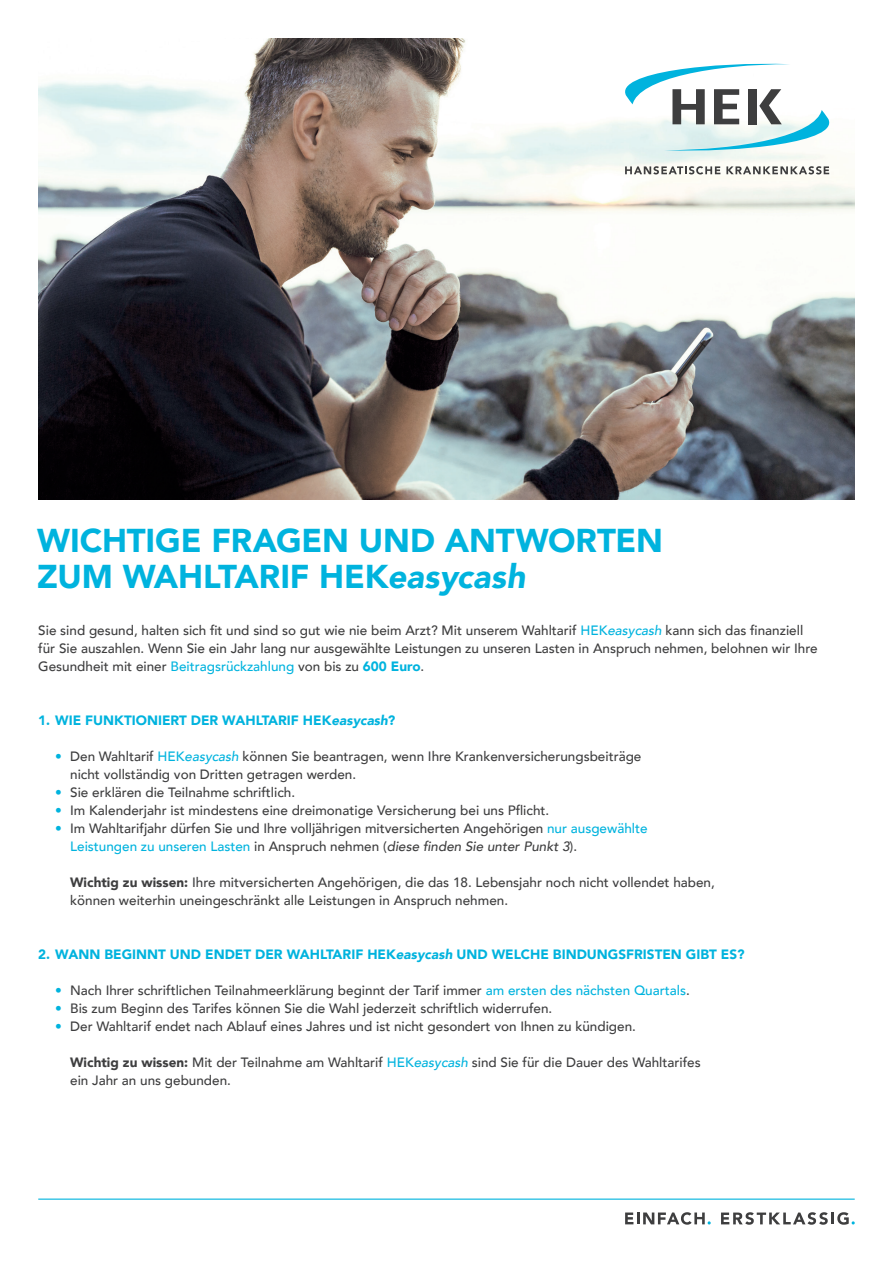
<style>
.page{position:relative;width:893px;height:1263px;background:#fff}
.page>*{position:absolute;margin:0;border:0;box-sizing:border-box;transform-origin:0 0}
.t1{font:900 33px/36px "Avenir";letter-spacing:-.005em;color:#00b3de}
.t2{font:500 13.5px/18px "Avenir";color:#3e3e3f}
.t3{font:900 13.5px "Avenir";color:#00b3de}
.s1{font-style:italic}
.s2{color:#00b3de}
.s3{font-style:italic;color:#00b3de}
.s4{font-weight:900;color:#00b3de}
.s5{font-weight:900}
</style>
<div class="page">
<img style="left:38px;top:38px;width:817px;height:462px">
<svg style="left:625px;top:166px;width:95px;height:8px"></svg>
<svg style="left:726px;top:166px;width:103px;height:8px"></svg>
<svg style="left:614px;top:61px;width:226px;height:92px"></svg>
<hr style="left:38px;top:1198px;width:817px;height:2px;background:#00b4de">
<svg style="left:625px;top:1212px;width:86px;height:13px"></svg>
<svg style="left:721px;top:1212px;width:134px;height:13px"></svg>
<h1 class="t1" style="left:37px;top:522px;width:627px">WICHTIGE FRAGEN UND ANTWORTEN<br>ZUM WAHLTARIF HEK<span class="s1">easycash</span></h1>
<p class="t2" style="left:38px;top:620px;width:781px">Sie sind gesund, halten sich fit und sind so gut wie nie beim Arzt? Mit unserem Wahltarif <span class="s2">HEK</span><span class="s3">easycash</span> kann sich das finanziell für Sie auszahlen. Wenn Sie ein Jahr lang nur ausgewählte Leistungen zu unseren Lasten in Anspruch nehmen, belohnen wir Ihre<br>Gesundheit mit einer <span class="s2">Beitragsrückzahlung</span> von bis zu <span class="s4">600 Euro</span>.</p>
<p class="t3" style="left:38px;top:708px;width:359px">1. WIE FUNKTIONIERT DER WAHLTARIF HEK<span class="s1">easycash</span>?</p>
<p class="t2" style="left:70px;top:746px;width:573px;text-indent:-15px"><span class="s2">•</span> Den Wahltarif <span class="s2">HEK</span><span class="s3">easycash</span> können Sie beantragen, wenn Ihre Krankenversicherungsbeiträge nicht vollständig von Dritten getragen werden.</p>
<p class="t2" style="left:55px;top:782px;width:241px"><span class="s2">•</span> Sie erklären die Teilnahme schriftlich.</p>
<p class="t2" style="left:55px;top:800px;width:495px"><span class="s2">•</span> Im Kalenderjahr ist mindestens eine dreimonatige Versicherung bei uns Pflicht.</p>
<p class="t2" style="left:70px;top:818px;width:579px;text-indent:-15px"><span class="s2">•</span> Im Wahltarifjahr dürfen Sie und Ihre volljährigen mitversicherten Angehörigen <span class="s2">nur ausgewählte<br>Leistungen zu unseren Lasten</span> in Anspruch nehmen (<span class="s1">diese finden Sie unter Punkt 3</span>).</p>
<p class="t2" style="left:70px;top:872px;width:646px"><span class="s5">Wichtig zu wissen:</span> Ihre mitversicherten Angehörigen, die das 18. Lebensjahr noch nicht vollendet haben, können weiterhin uneingeschränkt alle Leistungen in Anspruch nehmen.</p>
<p class="t3" style="left:38px;top:942px;width:708px">2. WANN BEGINNT UND ENDET DER WAHLTARIF HEK<span class="s1">easycash</span> UND WELCHE BINDUNGSFRISTEN GIBT ES?</p>
<p class="t2" style="left:55px;top:980px;width:636px"><span class="s2">•</span> Nach Ihrer schriftlichen Teilnahmeerklärung beginnt der Tarif immer <span class="s2">am ersten des nächsten Quartals</span>.</p>
<p class="t2" style="left:55px;top:998px;width:499px"><span class="s2">•</span> Bis zum Beginn des Tarifes können Sie die Wahl jederzeit schriftlich widerrufen.</p>
<p class="t2" style="left:55px;top:1016px;width:582px"><span class="s2">•</span> Der Wahltarif endet nach Ablauf eines Jahres und ist nicht gesondert von Ihnen zu kündigen.</p>
<p class="t2" style="left:70px;top:1052px;width:632px"><span class="s5">Wichtig zu wissen:</span> Mit der Teilnahme am Wahltarif <span class="s2">HEK</span><span class="s3">easycash</span> sind Sie für die Dauer des Wahltarifes ein Jahr an uns gebunden.</p>
</div>
